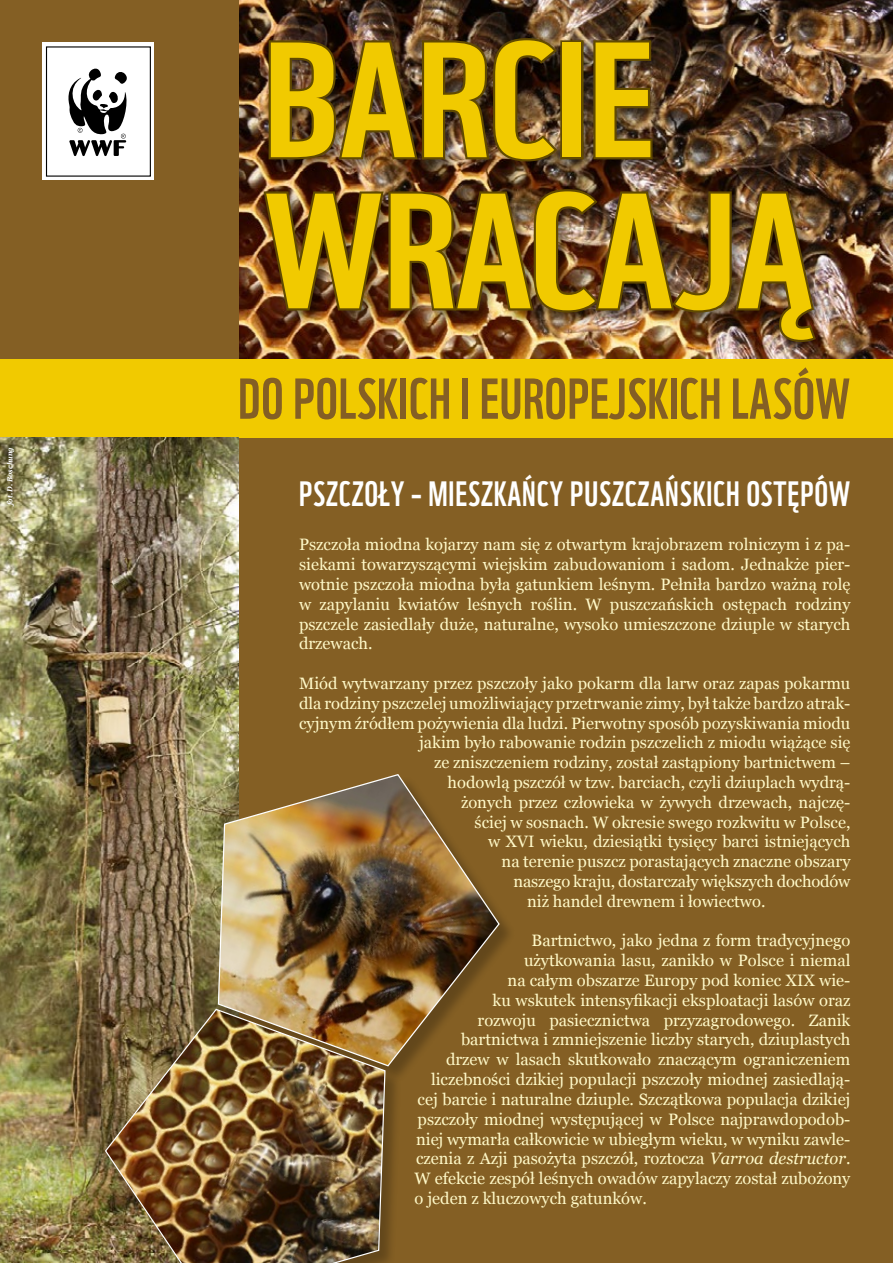
<style>
.page{position:relative;width:893px;height:1263px;background:#fff}
.page>*{position:absolute;margin:0;border:0;box-sizing:border-box;transform-origin:0 0}
.t1{font:159.3px/151.1px "WWF";color:#f1ca00;scale:1.2 1}
.t2{font:55.95px "WWF";letter-spacing:.01em;color:#845f24}
.t3{font:34.2px "WWF";letter-spacing:.025em;color:#fff}
.t4{font:16.5px/19.8px "Georgia";color:#fff9c8;text-align:justify}
.t5{font:italic 700 7.5px "Georgia";color:#fff;scale:.9 1}
.s1{font-style:italic}
</style>
<div class="page">
<div style="left:238px;top:438px;width:655px;height:825px;background:#845f24"></div>
<img style="left:238px;top:0;width:655px;height:359px">
<div style="left:0;top:0;width:238px;height:359px;background:#845f24"></div>
<div style="left:0;top:359px;width:893px;height:79px;background:#f1ca00"></div>
<div style="left:43px;top:43px;width:111px;height:137px;background:#fff"></div>
<svg style="left:68px;top:68px;width:59px;height:88px"></svg>
<div style="left:46px;top:46px;width:105px;height:131px;border:1px solid #000"></div>
<div style="left:262px;top:36px;width:567px;height:320px;background:#000;opacity:.45"></div>
<img style="left:260px;top:36px;width:300px;height:128px">
<div style="left:560px;top:40px;width:24px;height:119px;border:4px solid #614a00"></div>
<img style="left:591px;top:38px;width:64px;height:124px">
<img style="left:261px;top:187px;width:557px;height:157px">
<img style="left:0;top:438px;width:238px;height:825px">
<img style="left:217px;top:773px;width:283px;height:294px">
<div style="left:107px;top:1010px;width:296px;height:253px;background:#000;opacity:.25"></div>
<img style="left:104px;top:1008px;width:282px;height:255px">
<p class="t5" style="left:6px;top:505px;width:66px;rotate:-90deg">fot. D. Boschung</p>
<h1 class="t1" style="left:264px;top:9px;width:460px">BARCIE<br>WRACAJĄ</h1>
<h2 class="t2" style="left:238px;top:355px;width:613px">DO POLSKICH I EUROPEJSKICH LASÓW</h2>
<h3 class="t3" style="left:299px;top:467px;width:553px">PSZCZOŁY – MIESZKAŃCY PUSZCZAŃSKICH OSTĘPÓW</h3>
<p class="t4" style="left:299px;top:535px;width:553px">Pszczoła miodna kojarzy nam się z otwartym krajobrazem rolniczym i z pa&shy;siekami towarzyszącymi wiejskim zabudowaniom i sadom. Jednakże pier&shy;wotnie pszczoła miodna była gatunkiem leśnym. Pełniła bardzo ważną rolę w zapylaniu kwiatów leśnych roślin. W puszczańskich ostępach rodziny pszczele zasiedlały duże, naturalne, wysoko umieszczone dziuple w starych drzewach.</p>
<p class="t4" style="left:299px;top:673px;width:553px">Miód wytwarzany przez pszczoły jako pokarm dla larw oraz zapas pokarmu</p>
<p class="t4" style="left:299px;top:693px;width:553px">dla rodziny pszczelej umożliwiający przetrwanie zimy, był także bardzo atrak-</p>
<p class="t4" style="left:299px;top:713px;width:553px">cyjnym źródłem pożywienia dla ludzi. Pierwotny sposób pozyskiwania miodu</p>
<p class="t4" style="left:419px;top:733px;width:433px">jakim było rabowanie rodzin pszczelich z miodu wiążące się</p>
<p class="t4" style="left:434px;top:753px;width:418px">ze zniszczeniem rodziny, został zastąpiony bartnictwem –</p>
<p class="t4" style="left:448px;top:772px;width:404px">hodowlą pszczół w tzw. barciach, czyli dziuplach wydrą-</p>
<p class="t4" style="left:461px;top:792px;width:391px">żonych przez człowieka w żywych drzewach, najczę-</p>
<p class="t4" style="left:475px;top:812px;width:377px">ściej w sosnach. W okresie swego rozkwitu w Polsce,</p>
<p class="t4" style="left:488px;top:832px;width:364px">w XVI wieku, dziesiątki tysięcy barci istniejących</p>
<p class="t4" style="left:502px;top:852px;width:350px">na terenie puszcz porastających znaczne obszary</p>
<p class="t4" style="left:514px;top:871px;width:338px">naszego kraju, dostarczały większych dochodów</p>
<p class="t4" style="left:527px;top:891px;width:240px">niż handel drewnem i łowiectwo.</p>
<p class="t4" style="left:532px;top:931px;width:320px">Bartnictwo, jako jedna z form tradycyjnego</p>
<p class="t4" style="left:524px;top:951px;width:328px">użytkowania lasu, zanikło w Polsce i niemal</p>
<p class="t4" style="left:508px;top:970px;width:344px">na całym obszarze Europy pod koniec XIX wie-</p>
<p class="t4" style="left:493px;top:990px;width:359px">ku wskutek intensyfikacji eksploatacji lasów oraz</p>
<p class="t4" style="left:478px;top:1010px;width:374px">rozwoju pasiecznictwa przyzagrodowego. Zanik</p>
<p class="t4" style="left:461px;top:1030px;width:391px">bartnictwa i zmniejszenie liczby starych, dziuplastych</p>
<p class="t4" style="left:446px;top:1050px;width:406px">drzew w lasach skutkowało znaczącym ograniczeniem</p>
<p class="t4" style="left:431px;top:1069px;width:421px">liczebności dzikiej populacji pszczoły miodnej zasiedlają-</p>
<p class="t4" style="left:418px;top:1089px;width:434px">cej barcie i naturalne dziuple. Szczątkowa populacja dzikiej</p>
<p class="t4" style="left:418px;top:1109px;width:434px">pszczoły miodnej występującej w Polsce najprawdopodob-</p>
<p class="t4" style="left:416px;top:1129px;width:436px">niej wymarła całkowicie w ubiegłym wieku, w wyniku zawle-</p>
<p class="t4" style="left:416px;top:1149px;width:436px">czenia z Azji pasożyta pszczół, roztocza <span class="s1">Varroa destructor</span>.</p>
<p class="t4" style="left:415px;top:1168px;width:437px">W efekcie zespół leśnych owadów zapylaczy został zubożony</p>
<p class="t4" style="left:415px;top:1188px;width:234px">o jeden z kluczowych gatunków.</p>
</div>
